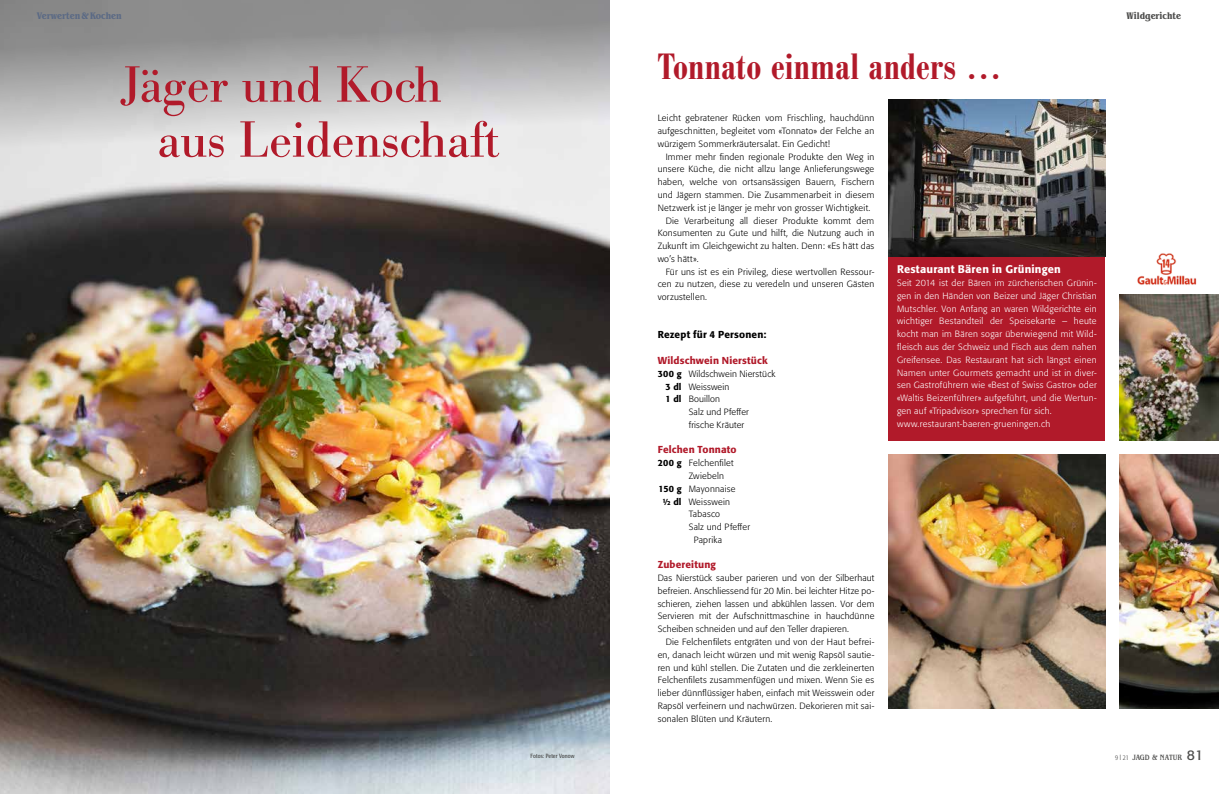
<style>
.page{position:relative;width:1219px;height:794px;background:#fff}
.page>*{position:absolute;margin:0;border:0;box-sizing:border-box;transform-origin:0 0}
.t1{font:50px/55px "Bodoni BE";color:#b11a2a}
.t2{font:500 condensed 36px "Bodoni BE";letter-spacing:.015em;color:#b11a2a}
.t3{font:500 11px "Formata";letter-spacing:.015em;color:#fff}
.t4{font:500 10px "Formata";letter-spacing:.015em;color:#b11a2a}
.t5{font:500 10px "Formata";letter-spacing:.015em;color:#000}
.t6{font:700 condensed 10px "Benguiat Std";color:#5b6a85}
.t7{font:700 condensed 10px "Benguiat Std";color:#4d4d4c}
.t8{font:300 9px/12.8px "Formata";letter-spacing:.025em;color:#000;text-align:justify}
.t9{font:300 9px/12.8px "Formata";letter-spacing:.035em;color:#fff}
.t10{font:500 condensed 8px "Benguiat Std";color:#4d4d4c}
.t11{font:condensed 6px "Formata";letter-spacing:.02em;color:#474746}
.s1{font-weight:500}
.s2{font-family:"Formata";font-weight:300;font-size:7px}
.s3{font-family:"Formata";font-weight:400;font-stretch:normal;font-size:14px}
</style>
<div class="page">
<img style="left:0;top:151px;width:609px;height:643px">
<svg style="left:0;top:0;width:609px;height:151px"></svg>
<img style="left:1119px;top:454px;width:100px;height:255px">
<img style="left:1119px;top:295px;width:100px;height:145px">
<div style="left:888px;top:255px;width:217px;height:185px;background:#b11a2a"></div>
<img style="left:888px;top:100px;width:217px;height:156px">
<img style="left:1137px;top:253px;width:60px;height:32px">
<img style="left:889px;top:454px;width:216px;height:255px">
<p class="t6" style="left:37px;top:10px;width:86px">Verwerten&amp;Kochen</p>
<h1 class="t1" style="left:158px;top:59px;width:343px;text-indent:-38px">Jäger und Koch aus Leidenschaft</h1>
<p class="t11" style="left:531px;top:752px;width:46px">Fotos: Peter Vonow</p>
<h2 class="t2" style="left:658px;top:47px;width:346px">Tonnato einmal anders …</h2>
<p class="t8" style="left:658px;top:112px;width:218px">Leicht gebratener Rücken vom Frischling, hauchdünn aufgeschnitten, begleitet vom «Tonnato» der Felche an würzigem Sommerkräutersalat. Ein Gedicht!</p>
<p class="t8" style="left:666px;top:150px;width:210px">Immer mehr finden regionale Produkte den Weg in</p>
<p class="t8" style="left:658px;top:163px;width:218px">unsere Küche, die nicht allzu lange Anlieferungswege</p>
<p class="t8" style="left:658px;top:176px;width:218px">haben, welche von ortsansässigen Bauern, Fischern</p>
<p class="t8" style="left:658px;top:188px;width:218px">und Jägern stammen. Die Zusammenarbeit in diesem</p>
<p class="t8" style="left:658px;top:201px;width:214px">Netzwerk ist je länger je mehr von grosser Wichtigkeit.</p>
<p class="t8" style="left:666px;top:214px;width:210px">Die Verarbeitung all dieser Produkte kommt dem</p>
<p class="t8" style="left:658px;top:227px;width:218px">Konsumenten zu Gute und hilft, die Nutzung auch in</p>
<p class="t8" style="left:658px;top:239px;width:218px">Zukunft im Gleichgewicht zu halten. Denn: «Es hätt das</p>
<p class="t8" style="left:658px;top:252px;width:42px">wo’s hätt».</p>
<p class="t8" style="left:666px;top:265px;width:210px">Für uns ist es ein Privileg, diese wertvollen Ressour-</p>
<p class="t8" style="left:658px;top:278px;width:218px">cen zu nutzen, diese zu veredeln und unseren Gästen</p>
<p class="t8" style="left:658px;top:291px;width:51px">vorzustellen.</p>
<p class="t5" style="left:658px;top:329px;width:110px">Rezept für 4 Personen:</p>
<p class="t4" style="left:658px;top:354px;width:112px">Wildschwein Nierstück</p>
<p class="t8" style="left:658px;top:367px;width:119px"><span class="s1">300 g</span> Wildschwein Nierstück</p>
<p class="t8" style="left:666px;top:380px;width:65px"><span class="s1">3 dl</span> Weisswein</p>
<p class="t8" style="left:666px;top:393px;width:56px"><span class="s1">1 dl</span> Bouillon</p>
<p class="t8" style="left:689px;top:405px;width:62px">Salz und Pfeffer</p>
<p class="t8" style="left:689px;top:418px;width:57px">frische Kräuter</p>
<p class="t4" style="left:658px;top:444px;width:80px">Felchen Tonnato</p>
<p class="t8" style="left:658px;top:457px;width:77px"><span class="s1">200 g</span> Felchenfilet</p>
<p class="t8" style="left:689px;top:469px;width:37px">Zwiebeln</p>
<p class="t8" style="left:659px;top:482px;width:78px"><span class="s1">150 g</span> Mayonnaise</p>
<p class="t8" style="left:662px;top:495px;width:69px"><span class="s1">½ dl</span> Weisswein</p>
<p class="t8" style="left:689px;top:508px;width:33px">Tabasco</p>
<p class="t8" style="left:689px;top:520px;width:63px">Salz und Pfeffer</p>
<p class="t8" style="left:694px;top:533px;width:30px">Paprika</p>
<p class="t4" style="left:658px;top:558px;width:60px">Zubereitung</p>
<p class="t8" style="left:658px;top:571px;width:218px">Das Nierstück sauber parieren und von der Silberhaut befreien. Anschliessend für 20 Min. bei leichter Hitze po&shy;schieren, ziehen lassen und abkühlen lassen. Vor dem Servieren mit der Aufschnittmaschine in hauchdünne Scheiben schneiden und auf den Teller drapieren.</p>
<p class="t8" style="left:658px;top:635px;width:218px;text-indent:8px">Die Felchenfilets entgräten und von der Haut befrei&shy;en, danach leicht würzen und mit wenig Rapsöl sautie&shy;ren und kühl stellen. Die Zutaten und die zerkleinerten Felchenfilets zusammenfügen und mixen. Wenn Sie es lieber dünnflüssiger haben, einfach mit Weisswein oder Rapsöl verfeinern und nachwürzen. Dekorieren mit sai&shy;sonalen Blüten und Kräutern.</p>
<p class="t3" style="left:897px;top:263px;width:165px">Restaurant Bären in Grüningen</p>
<p class="t9" style="left:897px;top:277px;width:201px">Seit 2014 ist der Bären im zürcherischen Grünin&shy;gen in den Händen von Beizer und Jäger Christian Mutschler. Von Anfang an waren Wildgerichte ein wichtiger Bestandteil der Speisekarte – heute kocht man im Bären sogar überwiegend mit Wild&shy;fleisch aus der Schweiz und Fisch aus dem nahen Greifensee. Das Restaurant hat sich längst einen Namen unter Gourmets gemacht und ist in diver&shy;sen Gastroführern wie «Best of Swiss Gastro» oder «Waltis Beizenführer» aufgeführt, und die Wertun&shy;gen auf «Tripadvisor» sprechen für sich. www.restaurant-baeren-grueningen.ch</p>
<p class="t7" style="left:1126px;top:10px;width:56px">Wildgerichte</p>
<p class="t10" style="left:1115px;top:753px;width:90px"><span class="s2">9 l 21</span> JAGD &amp; NATUR <span class="s3">81</span></p>
</div>
